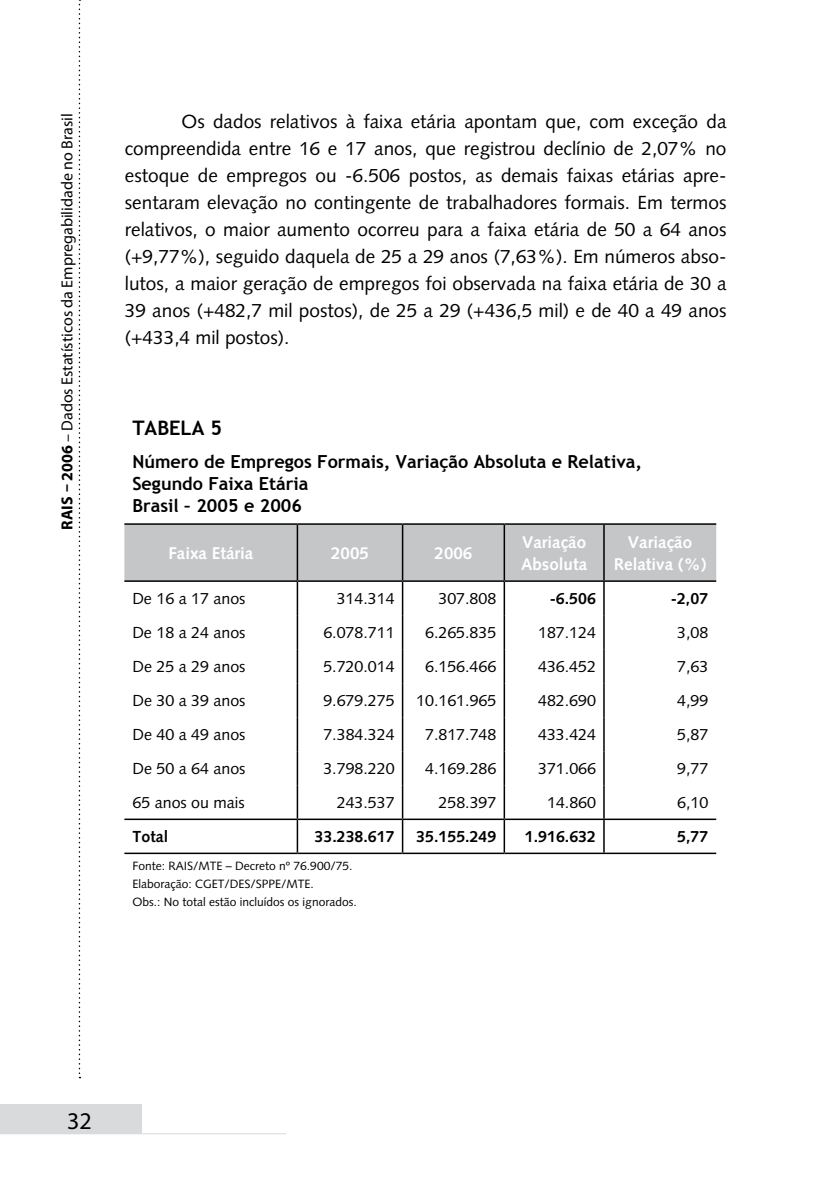
<style>
.page{position:relative;width:840px;height:1191px;background:#fff}
.page>*{position:absolute;margin:0;border:0;box-sizing:border-box;transform-origin:0 0}
.t1{font:24px "Myriad Pro";color:#000}
.t2{font:700 20px "Trebuchet MS";color:#000}
.t3{font:19px/27px "Syntax";color:#000;text-align:justify}
.t4{font:700 18px/21.6px "Trebuchet MS";color:#000}
.t5{font:700 17px/22px "Syntax";color:#fff}
.t6{font:16px "Syntax";color:#000}
.t7{font:16px "Myriad Pro";color:#000}
.t8{font:700 16px "Syntax";color:#000}
.t9{font:12px/18px "Syntax";color:#000}
.s1{font-weight:700}
</style>
<div class="page">
<div style="left:0;top:1104px;width:142px;height:29px;background:#d9dadb"></div>
<hr style="left:0;top:1133px;width:286px;height:1px;background:#d9dadb">
<svg style="left:79px;top:0;width:1px;height:1078px"></svg>
<div style="left:124px;top:525px;width:591px;height:55px;background:#c5c6c8"></div>
<hr style="left:296px;top:582px;width:2px;height:33px;background:#000">
<hr style="left:401px;top:582px;width:2px;height:33px;background:#000">
<hr style="left:503px;top:582px;width:2px;height:33px;background:#000">
<hr style="left:603px;top:582px;width:1px;height:33px;background:#000">
<hr style="left:296px;top:615px;width:2px;height:34px;background:#000">
<hr style="left:401px;top:615px;width:2px;height:34px;background:#000">
<hr style="left:503px;top:615px;width:2px;height:34px;background:#000">
<hr style="left:603px;top:615px;width:1px;height:34px;background:#000">
<hr style="left:296px;top:649px;width:2px;height:34px;background:#000">
<hr style="left:401px;top:649px;width:2px;height:34px;background:#000">
<hr style="left:503px;top:649px;width:2px;height:34px;background:#000">
<hr style="left:603px;top:649px;width:1px;height:34px;background:#000">
<hr style="left:296px;top:683px;width:2px;height:34px;background:#000">
<hr style="left:401px;top:683px;width:2px;height:34px;background:#000">
<hr style="left:503px;top:683px;width:2px;height:34px;background:#000">
<hr style="left:603px;top:683px;width:1px;height:34px;background:#000">
<hr style="left:296px;top:717px;width:2px;height:34px;background:#000">
<hr style="left:401px;top:717px;width:2px;height:34px;background:#000">
<hr style="left:503px;top:717px;width:2px;height:34px;background:#000">
<hr style="left:603px;top:717px;width:1px;height:34px;background:#000">
<hr style="left:296px;top:751px;width:2px;height:34px;background:#000">
<hr style="left:401px;top:751px;width:2px;height:34px;background:#000">
<hr style="left:503px;top:751px;width:2px;height:34px;background:#000">
<hr style="left:603px;top:751px;width:1px;height:34px;background:#000">
<hr style="left:296px;top:785px;width:2px;height:33px;background:#000">
<hr style="left:401px;top:785px;width:2px;height:33px;background:#000">
<hr style="left:503px;top:785px;width:2px;height:33px;background:#000">
<hr style="left:603px;top:785px;width:1px;height:33px;background:#000">
<hr style="left:296px;top:820px;width:2px;height:32px;background:#000">
<hr style="left:401px;top:820px;width:2px;height:32px;background:#000">
<hr style="left:503px;top:820px;width:2px;height:32px;background:#000">
<hr style="left:603px;top:820px;width:1px;height:32px;background:#000">
<hr style="left:124px;top:818px;width:173px;height:2px;background:#000">
<hr style="left:297px;top:818px;width:105px;height:2px;background:#000">
<hr style="left:402px;top:818px;width:102px;height:2px;background:#000">
<hr style="left:504px;top:818px;width:99px;height:2px;background:#000">
<hr style="left:603px;top:818px;width:112px;height:2px;background:#000">
<hr style="left:124px;top:852px;width:173px;height:2px;background:#000">
<hr style="left:297px;top:852px;width:105px;height:2px;background:#000">
<hr style="left:402px;top:852px;width:102px;height:2px;background:#000">
<hr style="left:504px;top:852px;width:99px;height:2px;background:#000">
<hr style="left:603px;top:852px;width:112px;height:2px;background:#000">
<hr style="left:124px;top:523px;width:173px;height:2px;background:#000">
<hr style="left:402px;top:523px;width:102px;height:2px;background:#000">
<hr style="left:504px;top:523px;width:99px;height:2px;background:#000">
<hr style="left:503px;top:525px;width:2px;height:55px;background:#000">
<hr style="left:603px;top:523px;width:112px;height:2px;background:#000">
<hr style="left:603px;top:525px;width:1px;height:55px;background:#000">
<hr style="left:124px;top:580px;width:173px;height:2px;background:#000">
<hr style="left:402px;top:580px;width:102px;height:2px;background:#000">
<hr style="left:504px;top:580px;width:99px;height:2px;background:#000">
<hr style="left:603px;top:580px;width:112px;height:2px;background:#000">
<hr style="left:297px;top:523px;width:105px;height:2px;background:#000">
<hr style="left:296px;top:525px;width:2px;height:55px;background:#000">
<hr style="left:401px;top:525px;width:2px;height:55px;background:#000">
<hr style="left:297px;top:580px;width:105px;height:2px;background:#000">
<p class="t7" style="left:58px;top:530px;width:418px;rotate:-90deg"><span class="s1">RAIS – 2006</span> – Dados Estatísticos da Empregabilidade no Brasil</p>
<p class="t3" style="left:125px;top:108px;width:603px;text-indent:57px">Os dados relativos à faixa etária apontam que, com exceção da compreendida entre 16 e 17 anos, que registrou declínio de 2,07% no estoque de empregos ou -6.506 postos, as demais faixas etárias apre&shy;sentaram elevação no contingente de trabalhadores formais. Em termos relativos, o maior aumento ocorreu para a faixa etária de 50 a 64 anos (+9,77%), seguido daquela de 25 a 29 anos (7,63%). Em números abso&shy;lutos, a maior geração de empregos foi observada na faixa etária de 30 a 39 anos (+482,7 mil postos), de 25 a 29 (+436,5 mil) e de 40 a 49 anos (+433,4 mil postos).</p>
<p class="t2" style="left:132px;top:416px;width:91px">TABELA 5</p>
<p class="t4" style="left:132px;top:451px;width:511px">Número de Empregos Formais, Variação Absoluta e Relativa,<br>Segundo Faixa Etária<br>Brasil – 2005 e 2006</p>
<p class="t5" style="left:168px;top:542px;width:86px">Faixa Etária</p>
<p class="t5" style="left:331px;top:542px;width:39px">2005</p>
<p class="t5" style="left:434px;top:542px;width:39px">2006</p>
<p class="t5" style="left:520px;top:531px;width:68px">Variação<br>Absoluta</p>
<p class="t5" style="left:613px;top:531px;width:94px;text-align:center">Variação<br>Relativa (%)</p>
<p class="t6" style="left:132px;top:589px;width:114px">De 16 a 17 anos</p>
<p class="t6" style="left:336px;top:589px;width:59px">314.314</p>
<p class="t6" style="left:438px;top:589px;width:59px">307.808</p>
<p class="t8" style="left:549px;top:589px;width:48px">-6.506</p>
<p class="t8" style="left:670px;top:589px;width:39px">-2,07</p>
<p class="t6" style="left:132px;top:623px;width:114px">De 18 a 24 anos</p>
<p class="t6" style="left:323px;top:623px;width:73px">6.078.711</p>
<p class="t6" style="left:425px;top:623px;width:73px">6.265.835</p>
<p class="t6" style="left:538px;top:623px;width:59px">187.124</p>
<p class="t6" style="left:676px;top:623px;width:33px">3,08</p>
<p class="t6" style="left:132px;top:657px;width:114px">De 25 a 29 anos</p>
<p class="t6" style="left:323px;top:657px;width:73px">5.720.014</p>
<p class="t6" style="left:425px;top:657px;width:73px">6.156.466</p>
<p class="t6" style="left:538px;top:657px;width:59px">436.452</p>
<p class="t6" style="left:676px;top:657px;width:33px">7,63</p>
<p class="t6" style="left:132px;top:691px;width:114px">De 30 a 39 anos</p>
<p class="t6" style="left:323px;top:691px;width:73px">9.679.275</p>
<p class="t6" style="left:416px;top:691px;width:82px">10.161.965</p>
<p class="t6" style="left:538px;top:691px;width:59px">482.690</p>
<p class="t6" style="left:676px;top:691px;width:33px">4,99</p>
<p class="t6" style="left:132px;top:725px;width:114px">De 40 a 49 anos</p>
<p class="t6" style="left:323px;top:725px;width:73px">7.384.324</p>
<p class="t6" style="left:425px;top:725px;width:73px">7.817.748</p>
<p class="t6" style="left:538px;top:725px;width:59px">433.424</p>
<p class="t6" style="left:676px;top:725px;width:33px">5,87</p>
<p class="t6" style="left:132px;top:759px;width:114px">De 50 a 64 anos</p>
<p class="t6" style="left:323px;top:759px;width:73px">3.798.220</p>
<p class="t6" style="left:425px;top:759px;width:73px">4.169.286</p>
<p class="t6" style="left:538px;top:759px;width:59px">371.066</p>
<p class="t6" style="left:676px;top:759px;width:33px">9,77</p>
<p class="t6" style="left:132px;top:793px;width:114px">65 anos ou mais</p>
<p class="t6" style="left:336px;top:793px;width:59px">243.537</p>
<p class="t6" style="left:438px;top:793px;width:59px">258.397</p>
<p class="t6" style="left:546px;top:793px;width:50px">14.860</p>
<p class="t6" style="left:676px;top:793px;width:33px">6,10</p>
<p class="t8" style="left:132px;top:827px;width:37px">Total</p>
<p class="t8" style="left:314px;top:827px;width:82px">33.238.617</p>
<p class="t8" style="left:416px;top:827px;width:82px">35.155.249</p>
<p class="t8" style="left:524px;top:827px;width:73px">1.916.632</p>
<p class="t8" style="left:676px;top:827px;width:33px">5,77</p>
<p class="t9" style="left:132px;top:857px;width:226px">Fonte: RAIS/MTE – Decreto nº 76.900/75.<br>Elaboração: CGET/DES/SPPE/MTE.<br>Obs.: No total estão incluídos os ignorados.</p>
<p class="t1" style="left:67px;top:1108px;width:26px">32</p>
</div>
